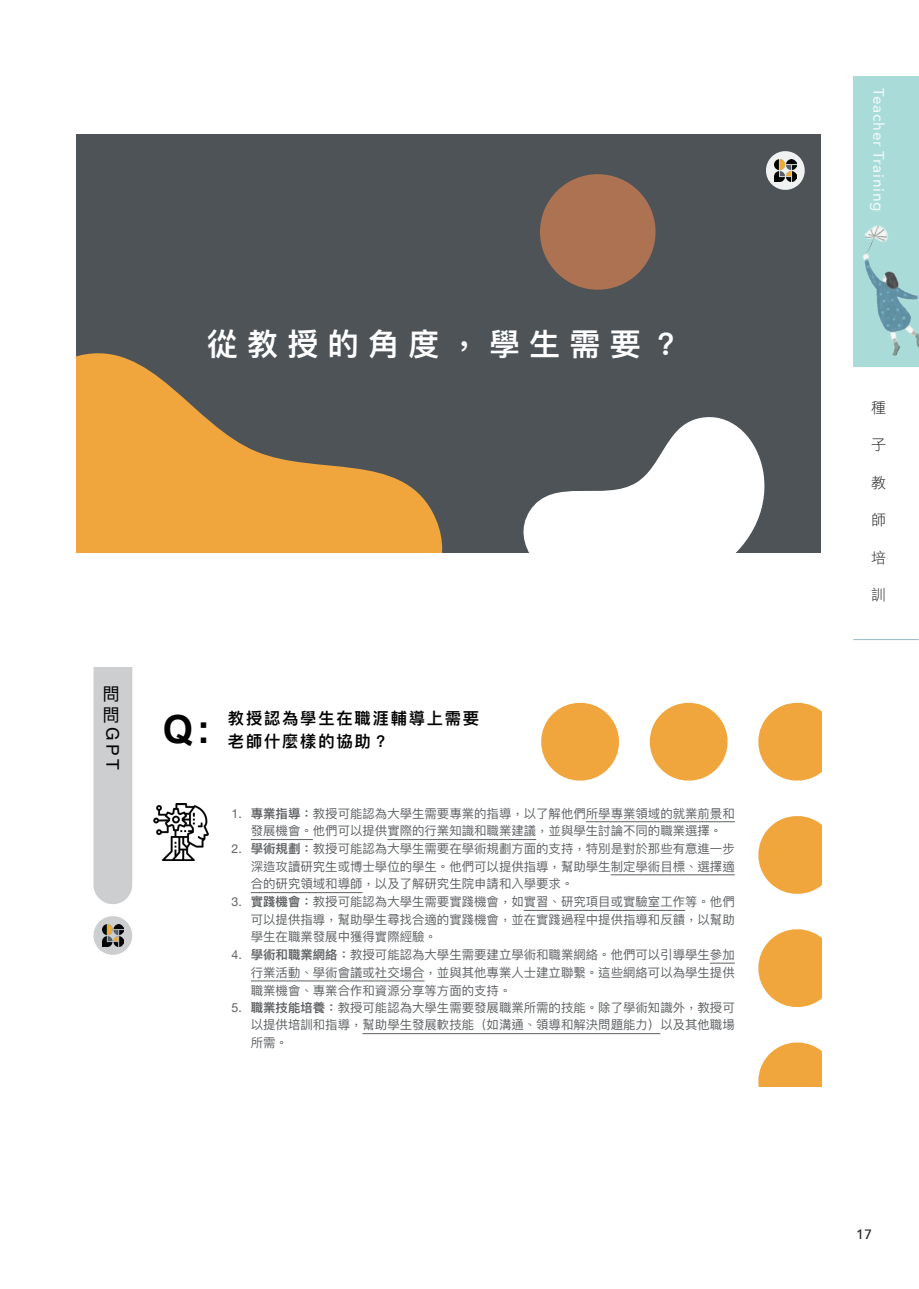
<style>
.page{position:relative;width:919px;height:1289px;background:#fff}
.page>*{position:absolute;margin:0;border:0;box-sizing:border-box;transform-origin:0 0}
.t1{font:700 38.7px "Arial";color:#030303}
.t2{font:600 31.05px "Ping Fang TC";letter-spacing:.3em;color:#fff}
.t3{font:17.4px "Helvetica";color:#030303}
.t4{font:17.4px/21px "Ping Fang TC";color:#030303}
.t5{font:600 16.35px "Ping Fang TC";letter-spacing:.11em;color:#030303}
.t6{font:500 15px "Avenir Next";letter-spacing:.05em;color:#fff}
.t7{font:15px "DF Hei Std W3";color:#231f20}
.t8{font:500 13.5px "Avenir Next";color:#231f20}
.t9{font:12.45px/17.5px "Ping Fang TC";color:#5e6163;text-align:justify}
.s1{font-family:"Helvetica Neue"}
.s2{font-weight:600}
</style>
<div class="page">
<div style="left:853px;top:76px;width:65px;height:290px;background:#a9dcd9"></div>
<img style="left:864px;top:225px;width:24px;height:22px">
<img style="left:853px;top:247px;width:65px;height:120px">
<hr style="left:853px;top:639px;width:65px;height:1px;background:#98bcca">
<div style="left:77px;top:134px;width:744px;height:418px;background:#4d5357"></div>
<svg style="left:540px;top:174px;width:116px;height:116px"></svg>
<svg style="left:523px;top:417px;width:242px;height:135px"></svg>
<svg style="left:77px;top:353px;width:366px;height:199px;fill:#f1a53d"></svg>
<svg style="left:766px;top:151px;width:39px;height:39px"></svg>
<img style="left:774px;top:160px;width:22px;height:21px">
<div style="left:93px;top:668px;width:39px;height:236px;background:#cdcecf"></div>
<svg style="left:93px;top:916px;width:40px;height:39px"></svg>
<img style="left:102px;top:924px;width:22px;height:22px">
<svg style="left:758px;top:702px;width:63px;height:79px"></svg>
<svg style="left:758px;top:816px;width:63px;height:78px"></svg>
<svg style="left:758px;top:929px;width:63px;height:78px"></svg>
<svg style="left:649px;top:702px;width:79px;height:79px"></svg>
<svg style="left:541px;top:702px;width:78px;height:79px"></svg>
<svg style="left:758px;top:1042px;width:63px;height:44px;background:#f3b35b"></svg>
<img style="left:153px;top:803px;width:56px;height:57px">
<hr style="left:586px;top:821px;width:148px;height:1px;background:#5e6163">
<hr style="left:251px;top:839px;width:62px;height:1px;background:#5e6163">
<hr style="left:387px;top:839px;width:149px;height:1px;background:#5e6163">
<hr style="left:610px;top:874px;width:124px;height:1px;background:#5e6163">
<hr style="left:251px;top:892px;width:111px;height:1px;background:#5e6163">
<hr style="left:524px;top:910px;width:161px;height:1px;background:#5e6163">
<svg style="left:710px;top:962px;width:24px;height:1px"></svg>
<hr style="left:251px;top:980px;width:173px;height:1px;background:#5e6163">
<hr style="left:362px;top:1033px;width:298px;height:1px;background:#5e6163">
<h2 class="t2" style="left:207px;top:324px;width:476px">從教授的⾓度，學⽣需要？</h2>
<h3 class="t4" style="left:102px;top:683px;width:19px">問問</h3>
<h3 class="t3" style="left:126px;top:727px;width:44px;rotate:90deg">GPT</h3>
<h1 class="t1" style="left:163px;top:703px;width:49px">Q:</h1>
<h3 class="t5" style="left:228px;top:708px;width:253px">教授認為學⽣在職涯輔導上需要</h3>
<h3 class="t5" style="left:228px;top:730px;width:162px">老師什麼樣的協助？</h3>
<p class="t9" style="left:231px;top:804px;width:505px;text-align:center"><span class="s1">1.</span> <span class="s2">專業指導：</span>教授可能認為⼤學⽣需要專業的指導，以了解他們所學專業領域的就業前景和發展機會。他們可以提供實際的⾏業知識和職業建議，並與學⽣討論不同的職業選擇。</p>
<p class="t9" style="left:251px;top:839px;width:485px;text-indent:-19px"><span class="s1">2.</span> <span class="s2">學術規劃：</span>教授可能認為⼤學⽣需要在學術規劃⽅⾯的⽀持，特別是對於那些有意進⼀步深造攻讀研究⽣或博⼠學位的學⽣。他們可以提供指導，幫助學⽣制定學術⽬標、選擇適合的研究領域和導師，以及了解研究⽣院申請和入學要求。</p>
<p class="t9" style="left:251px;top:892px;width:485px;text-indent:-19px"><span class="s1">3.</span> <span class="s2">實踐機會：</span>教授可能認為⼤學⽣需要實踐機會，如實習、研究項⽬或實驗室⼯作等。他們可以提供指導，幫助學⽣尋找合適的實踐機會，並在實踐過程中提供指導和反饋，以幫助學⽣在職業發展中獲得實際經驗。</p>
<p class="t9" style="left:251px;top:945px;width:485px;text-indent:-19px"><span class="s1">4.</span> <span class="s2">學術和職業網絡：</span>教授可能認為⼤學⽣需要建立學術和職業網絡。他們可以引導學⽣參加⾏業活動、學術會議或社交場合，並與其他專業⼈⼠建立聯繫。這些網絡可以為學⽣提供職業機會、專業合作和資源分享等⽅⾯的⽀持。</p>
<p class="t9" style="left:251px;top:998px;width:485px;text-indent:-19px"><span class="s1">5.</span> <span class="s2">職業技能培養：</span>教授可能認為⼤學⽣需要發展職業所需的技能。除了學術知識外，教授可以提供培訓和指導，幫助學⽣發展軟技能（如溝通、領導和解決問題能⼒）以及其他職場所需。</p>
<p class="t6" style="left:891px;top:88px;width:125px;rotate:90deg">Teacher Training</p>
<p class="t7" style="left:870px;top:399px;width:16px">種</p>
<p class="t7" style="left:870px;top:437px;width:16px">子</p>
<p class="t7" style="left:870px;top:474px;width:16px">教</p>
<p class="t7" style="left:870px;top:512px;width:16px">師</p>
<p class="t7" style="left:870px;top:549px;width:16px">培</p>
<p class="t7" style="left:870px;top:587px;width:15px">訓</p>
<p class="t8" style="left:856px;top:1223px;width:18px">17</p>
</div>
